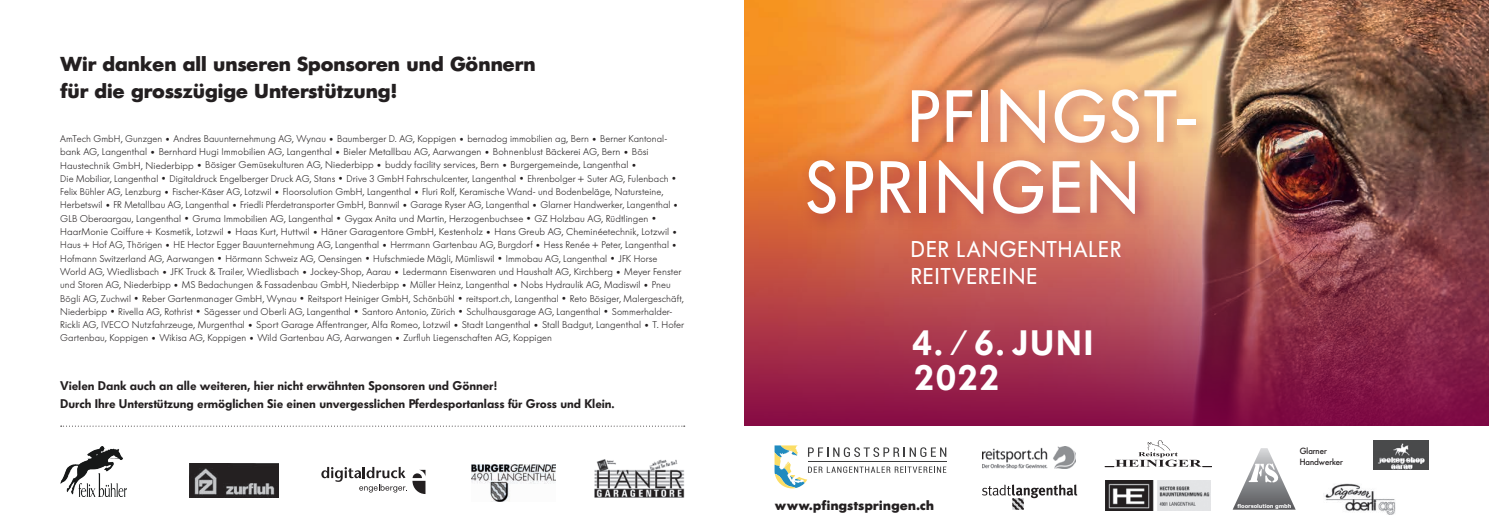
<style>
.page{position:relative;width:1489px;height:525px;background:#fff}
.page>*{position:absolute;margin:0;border:0;box-sizing:border-box;transform-origin:0 0}
.t1{font:72.5px/70.9px "FU24";letter-spacing:.05em;color:#fff}
.t2{font:600 35px/35.4px "FU24";letter-spacing:.06em;color:#fff}
.t3{font:22.5px/26.6px "FU24";letter-spacing:.065em;color:#fff}
.t4{font:700 20px/26.6px "FU24";color:#231f20}
.t5{font:700 13.12px "FU24";letter-spacing:.02em;color:#231f20}
.t6{font:600 12.5px/17.8px "FU24";letter-spacing:.005em;color:#231f20}
.t7{font:300 9.75px/13.2px "FU24";letter-spacing:.015em;color:#231f20}
.t8{font:500 8.88px/11.2px "FU24";color:#231f20}
.t9{font:700 7.75px "Verdana";color:#231f20}
.t10{font:6.12px "Verdana";color:#231f20}
.t11{font:700 5.25px "Verdana";letter-spacing:-.025em;color:#fff}
.s1{font-family:"Futura BT";font-weight:800}
</style>
<div class="page">
<img style="left:744px;top:0;width:744px;height:57px">
<img style="left:744px;top:57px;width:744px;height:368px">
<svg style="left:61px;top:425px;width:623px;height:1px"></svg>
<svg style="left:774px;top:445px;width:172px;height:43px"></svg>
<img style="left:982px;top:446px;width:93px;height:22px">
<svg style="left:982px;top:484px;width:95px;height:25px"></svg>
<img style="left:1323px;top:483px;width:73px;height:31px">
<img style="left:1373px;top:440px;width:55px;height:29px">
<svg style="left:1104px;top:440px;width:107px;height:27px"></svg>
<img style="left:1105px;top:480px;width:105px;height:30px">
<div style="left:798px;top:79px;width:417px;height:155px;background:#7d0043;opacity:.5"></div>
<img style="left:472px;top:464px;width:83px;height:37px">
<img style="left:190px;top:463px;width:88px;height:34px">
<img style="left:594px;top:459px;width:90px;height:39px">
<svg style="left:412px;top:469px;width:13px;height:24px"></svg>
<svg style="left:321px;top:466px;width:85px;height:26px"></svg>
<img style="left:60px;top:446px;width:66px;height:50px">
<img style="left:1233px;top:448px;width:62px;height:61px">
<h3 class="t4" style="left:60px;top:51px;width:476px">Wir danken all unseren Sponsoren und Gönnern für die grosszügige Unterstützung!</h3>
<p class="t7" style="left:60px;top:132px;width:625px">AmTech GmbH, Gunzgen <span class="s1">•</span> Andres Bauunternehmung AG, Wynau <span class="s1">•</span> Baumberger D. AG, Koppigen <span class="s1">•</span> bernadog immobilien ag, Bern <span class="s1">•</span> Berner Kantonal&shy;bank AG, Langenthal <span class="s1">•</span> Bernhard Hugi Immobilien AG, Langenthal <span class="s1">•</span> Bieler Metallbau AG, Aarwangen <span class="s1">•</span> Bohnenblust Bäckerei AG, Bern <span class="s1">•</span> Bösi Haustechnik GmbH, Niederbipp <span class="s1">•</span> Bösiger Gemüsekulturen AG, Niederbipp <span class="s1">•</span> buddy facility services, Bern <span class="s1">•</span> Burgergemeinde, Langenthal <span class="s1">•<br></span>Die Mobiliar, Langenthal <span class="s1">•</span> Digitaldruck Engelberger Druck AG, Stans <span class="s1">•</span> Drive 3 GmbH Fahrschulcenter, Langenthal <span class="s1">•</span> Ehrenbolger + Suter AG, Fulenbach <span class="s1">• </span>Felix Bühler AG, Lenzburg <span class="s1">•</span> Fischer-Käser AG, Lotzwil <span class="s1">•</span> Floorsolution GmbH, Langenthal <span class="s1">•</span> Fluri Rolf, Keramische Wand- und Bodenbeläge, Natursteine, Herbetswil <span class="s1">•</span> FR Metallbau AG, Langenthal <span class="s1">•</span> Friedli Pferdetransporter GmbH, Bannwil <span class="s1">•</span> Garage Ryser AG, Langenthal <span class="s1">•</span> Glarner Handwerker, Langenthal <span class="s1">• </span>GLB Oberaargau, Langenthal <span class="s1">•</span> Gruma Immobilien AG, Langenthal <span class="s1">•</span> Gygax Anita und Martin, Herzogenbuchsee <span class="s1">•</span> GZ Holzbau AG, Rüdtlingen <span class="s1">• </span>HaarMonie Coiffure + Kosmetik, Lotzwil <span class="s1">•</span> Haas Kurt, Huttwil <span class="s1">•</span> Häner Garagentore GmbH, Kestenholz <span class="s1">•</span> Hans Greub AG, Cheminéetechnik, Lotzwil <span class="s1">• </span>Haus + Hof AG, Thörigen <span class="s1">•</span> HE Hector Egger Bauunternehmung AG, Langenthal <span class="s1">•</span> Herrmann Gartenbau AG, Burgdorf <span class="s1">•</span> Hess Renée + Peter, Langenthal <span class="s1">• </span>Hofmann Switzerland AG, Aarwangen <span class="s1">•</span> Hörmann Schweiz AG, Oensingen <span class="s1">•</span> Hufschmiede Mägli, Mümliswil <span class="s1">•</span> Immobau AG, Langenthal <span class="s1">•</span> JFK Horse World AG, Wiedlisbach <span class="s1">•</span> JFK Truck &amp; Trailer, Wiedlisbach <span class="s1">•</span> Jockey-Shop, Aarau <span class="s1">•</span> Ledermann Eisenwaren und Haushalt AG, Kirchberg <span class="s1">•</span> Meyer Fenster und Storen AG, Niederbipp <span class="s1">•</span> MS Bedachungen &amp; Fassadenbau GmbH, Niederbipp <span class="s1">•</span> Müller Heinz, Langenthal <span class="s1">•</span> Nobs Hydraulik AG, Madiswil <span class="s1">•</span> Pneu Bögli AG, Zuchwil <span class="s1">•</span> Reber Gartenmanager GmbH, Wynau <span class="s1">•</span> Reitsport Heiniger GmbH, Schönbühl <span class="s1">•</span> reitsport.ch, Langenthal <span class="s1">•</span> Reto Bösiger, Malergeschäft, Niederbipp <span class="s1">•</span> Rivella AG, Rothrist <span class="s1">•</span> Sägesser und Oberli AG, Langenthal <span class="s1">•</span> Santoro Antonio, Zürich <span class="s1">•</span> Schulhausgarage AG, Langenthal <span class="s1">•</span> Sommerhalder-Rickli AG, IVECO Nutzfahrzeuge, Murgenthal <span class="s1">•</span> Sport Garage Affentranger, Alfa Romeo, Lotzwil <span class="s1">•</span> Stadt Langenthal <span class="s1">•</span> Stall Badgut, Langenthal <span class="s1">•</span> T. Hofer Gartenbau, Koppigen <span class="s1">•</span> Wikisa AG, Koppigen <span class="s1">•</span> Wild Gartenbau AG, Aarwangen <span class="s1">•</span> Zurfluh Liegenschaften AG, Koppigen</p>
<p class="t6" style="left:60px;top:377px;width:555px">Vielen Dank auch an alle weiteren, hier nicht erwähnten Sponsoren und Gönner!<br>Durch Ihre Unterstützung ermöglichen Sie einen unvergesslichen Pferdesportanlass für Gross und Klein.</p>
<h1 class="t1" style="left:805px;top:80px;width:394px;text-indent:102px">PFINGST-<br>SPRINGEN</h1>
<h3 class="t3" style="left:910px;top:235px;width:211px">DER LANGENTHALER<br>REITVEREINE</h3>
<h2 class="t2" style="left:911px;top:324px;width:183px">4. / 6. JUNI<br>2022</h2>
<h3 class="t5" style="left:775px;top:497px;width:160px">www.pfingstspringen.ch</h3>
<p class="t8" style="left:1299px;top:445px;width:45px">Glarner<br>Handwerker</p>
<p class="t9" style="left:1273px;top:445px;width:50px">Urs Zurfluh</p>
<p class="t10" style="left:1277px;top:455px;width:49px">geschäftsführer</p>
<p class="t11" style="left:1237px;top:502px;width:56px">floorsolution gmbh</p>
</div>
